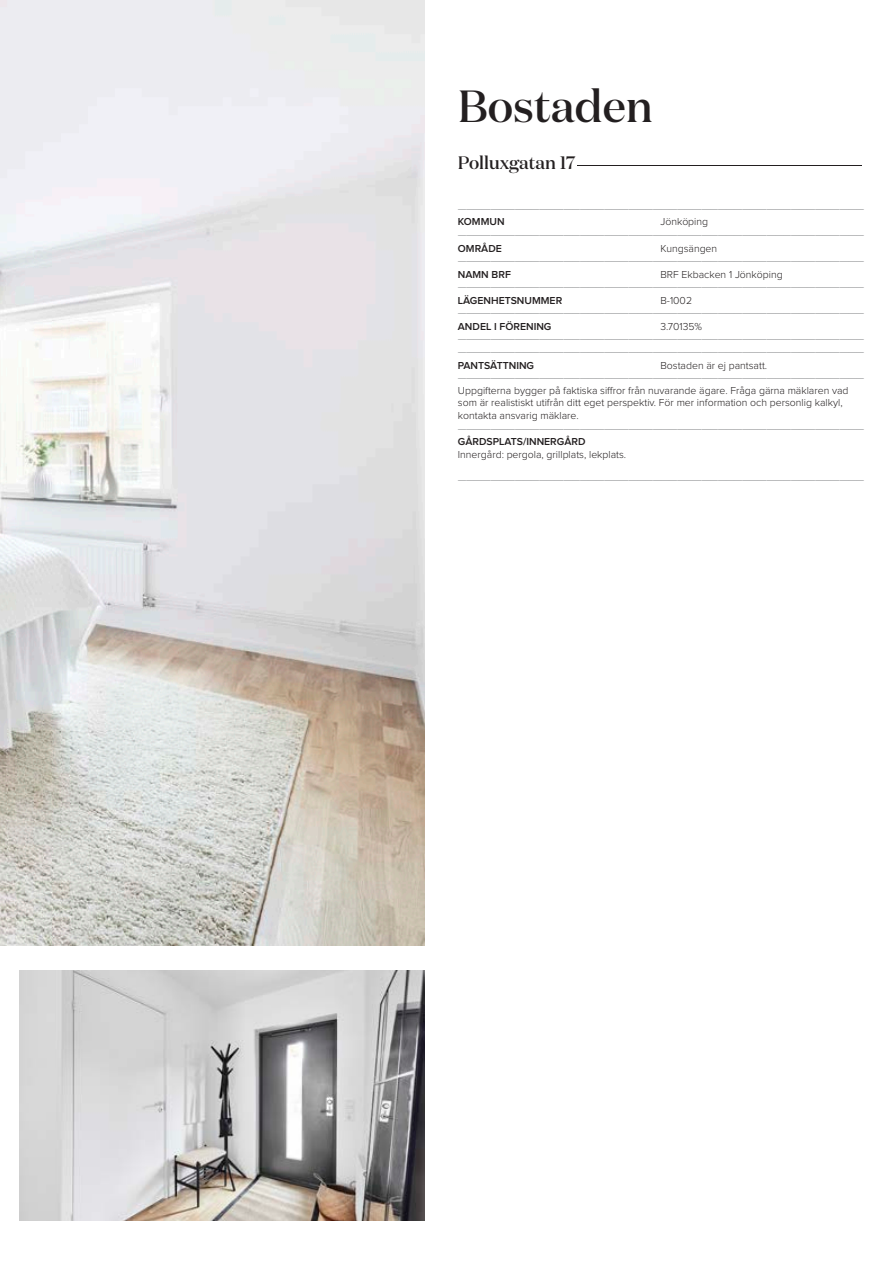
<style>
.page{position:relative;width:893px;height:1263px;background:#fff}
.page>*{position:absolute;margin:0;border:0;box-sizing:border-box;transform-origin:0 0}
.t1{font:500 45px "Domaine Disp";color:#231f20}
.t2{font:500 18px "Domaine Disp";color:#231f20}
.t3{font:300 10.5px/12.6px "Proxima Nova";color:#808285}
.t4{font:300 10.5px/12.6px "Proxima Nova";color:#231f20}
.t5{font:600 10.5px "Proxima Nova";color:#231f20}
</style>
<div class="page">
<img style="left:0;top:0;width:424px;height:945px">
<img style="left:20px;top:970px;width:404px;height:251px">
<hr style="left:461px;top:165px;width:400px;height:1px;background:#231f20">
<div style="left:458px;top:150px;width:118px;height:41px;background:#fff"></div>
<h1 class="t1" style="left:458px;top:77px;width:197px">Bostaden</h1>
<h2 class="t2" style="left:458px;top:152px;width:119px">Polluxgatan 17</h2>
<p class="t3" style="left:458px;top:202px;width:408px">——————————————————————————————————————————————————</p>
<p class="t5" style="left:458px;top:217px;width:48px">KOMMUN</p>
<p class="t4" style="left:660px;top:216px;width:49px">Jönköping</p>
<p class="t3" style="left:458px;top:228px;width:408px">——————————————————————————————————————————————————</p>
<p class="t5" style="left:458px;top:243px;width:45px">OMRÅDE</p>
<p class="t4" style="left:660px;top:242px;width:58px">Kungsängen</p>
<p class="t3" style="left:458px;top:254px;width:408px">——————————————————————————————————————————————————</p>
<p class="t5" style="left:458px;top:269px;width:54px">NAMN BRF</p>
<p class="t4" style="left:660px;top:268px;width:124px">BRF Ekbacken 1 Jönköping</p>
<p class="t3" style="left:458px;top:281px;width:408px">——————————————————————————————————————————————————</p>
<p class="t5" style="left:458px;top:295px;width:106px">LÄGENHETSNUMMER</p>
<p class="t4" style="left:660px;top:294px;width:33px">B‑1002</p>
<p class="t3" style="left:458px;top:307px;width:408px">——————————————————————————————————————————————————</p>
<p class="t5" style="left:458px;top:322px;width:95px">ANDEL I FÖRENING</p>
<p class="t4" style="left:660px;top:320px;width:43px">3.70135%</p>
<p class="t3" style="left:458px;top:333px;width:408px">—————————————————————————————————————————————————— ——————————————————————————————————————————————————</p>
<p class="t5" style="left:458px;top:360px;width:78px">PANTSÄTTNING</p>
<p class="t4" style="left:660px;top:359px;width:108px">Bostaden är ej pantsatt.</p>
<p class="t3" style="left:458px;top:371px;width:408px">——————————————————————————————————————————————————</p>
<p class="t4" style="left:458px;top:384px;width:392px">Uppgifterna bygger på faktiska siffror från nuvarande ägare. Fråga gärna mäklaren vad som är realistiskt utifrån ditt eget perspektiv. För mer information och personlig kalkyl, kontakta ansvarig mäklare.</p>
<p class="t3" style="left:458px;top:422px;width:408px">——————————————————————————————————————————————————</p>
<p class="t5" style="left:458px;top:437px;width:129px">GÅRDSPLATS/INNERGÅRD</p>
<p class="t4" style="left:458px;top:448px;width:170px">Innergård: pergola, grillplats, lekplats.</p>
<p class="t3" style="left:458px;top:473px;width:408px">——————————————————————————————————————————————————</p>
</div>
